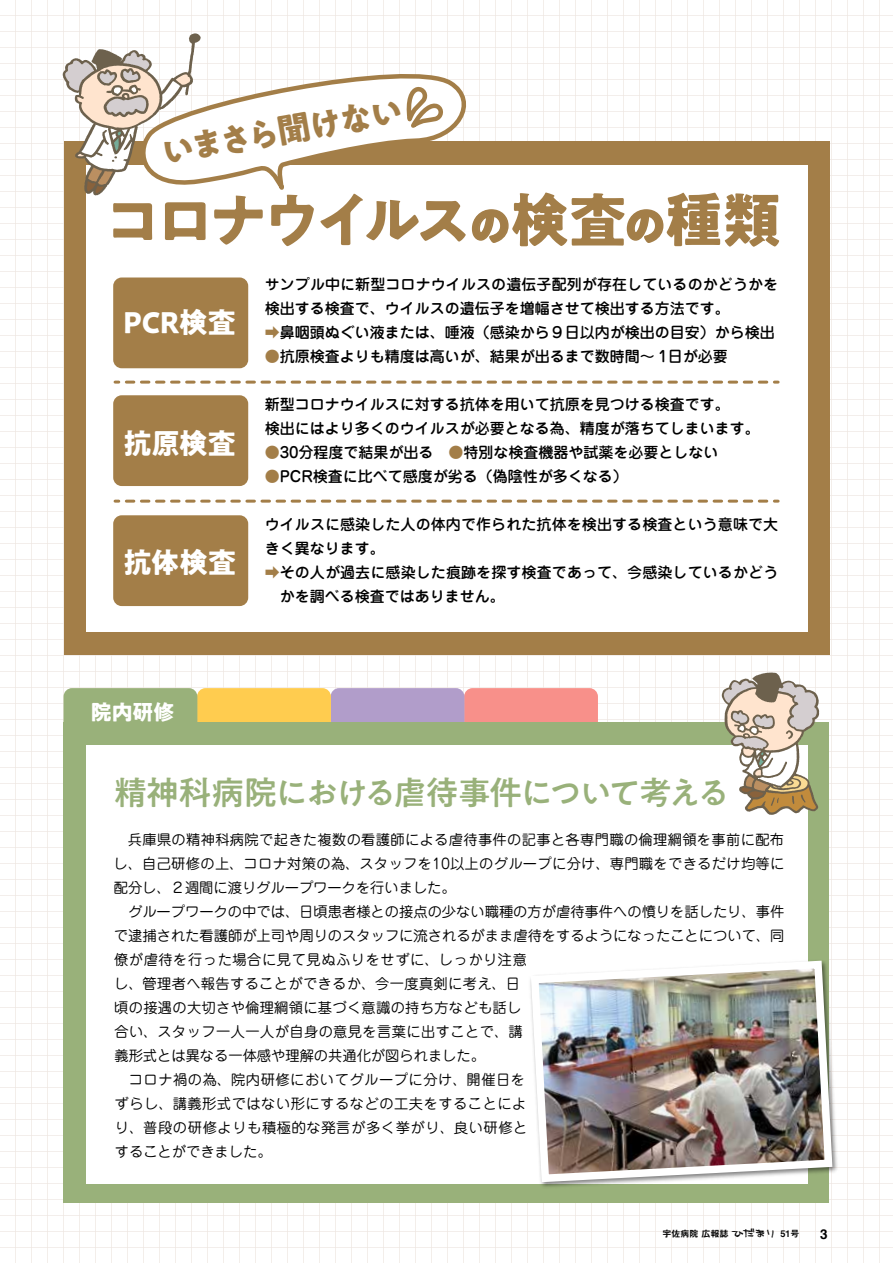
<style>
.page{position:relative;width:893px;height:1263px;background:#fff}
.page>*{position:absolute;margin:0;border:0;box-sizing:border-box;transform-origin:0 0}
.t1{font:700 58.5px "PA1 Gothic Std N";letter-spacing:-.095em;color:#a37e48}
.t2{font:700 33.75px "PA1 Gothic Std N";color:#a37e48}
.t3{font:500 33px "PA1 Gothic Std N";letter-spacing:-.075em;color:#99b17a}
.t4{font:700 28.5px "PA1 Gothic Std N";letter-spacing:-.01em;color:#fff}
.t5{font:700 21px "PA1 Gothic Std N";color:#fff}
.t6{font:500 15px/24px "Jun 34 Pro";color:#000}
.t7{font:14.25px/24px "Jun 201 Pro";letter-spacing:.025em;color:#000}
.t8{font:700 13.5px "Helvetica";color:#000}
.t9{font:9px "Midashi Go Pr 6 N MB31";color:#000}
.s1{font-size:43.95px}
.s2{color:#a37e48}
.s3{font-family:"AK Crayon";font-size:12px}
</style>
<div class="page">
<div style="left:0;top:0;width:893px;height:1263px;background:linear-gradient(to right,#fff,#fff)"></div>
<div style="left:64px;top:141px;width:765px;height:514px;background:#a37e48"></div>
<div style="left:86px;top:165px;width:721px;height:466px;background:#fff"></div>
<div style="left:464px;top:688px;width:134px;height:45px;background:#f8908a;border-radius:9px"></div>
<div style="left:331px;top:688px;width:133px;height:45px;background:#b19dca;border-radius:9px"></div>
<div style="left:197px;top:688px;width:134px;height:45px;background:#ffcc4f;border-radius:9px"></div>
<div style="left:64px;top:688px;width:133px;height:45px;background:#99b17a;border-radius:9px"></div>
<div style="left:64px;top:723px;width:765px;height:480px;background:#99b17a"></div>
<div style="left:86px;top:745px;width:721px;height:439px;background:#fff"></div>
<img style="left:543px;top:941px;width:302px;height:249px">
<img style="left:530px;top:957px;width:306px;height:229px">
<svg style="left:722px;top:672px;width:97px;height:143px"></svg>
<div style="left:113px;top:277px;width:135px;height:91px;background:#a37e48;border-radius:9px"></div>
<div style="left:113px;top:395px;width:135px;height:91px;background:#a37e48;border-radius:9px"></div>
<div style="left:113px;top:515px;width:135px;height:91px;background:#a37e48;border-radius:9px"></div>
<svg style="left:63px;top:33px;width:416px;height:162px"></svg>
<svg style="left:471px;top:209px;width:38px;height:34px"></svg>
<svg style="left:626px;top:209px;width:38px;height:34px"></svg>
<svg style="left:115px;top:381px;width:4px;height:3px"></svg>
<svg style="left:126px;top:381px;width:652px;height:3px"></svg>
<svg style="left:115px;top:500px;width:4px;height:3px"></svg>
<svg style="left:126px;top:500px;width:652px;height:3px"></svg>
<h2 class="t2" style="left:158px;top:131px;width:246px;rotate:-10deg">いまさら聞けない</h2>
<h1 class="t1" style="left:104px;top:183px;width:679px">コロナウイルス<span class="s1">の</span>検査<span class="s1">の</span>種類</h1>
<h3 class="t4" style="left:123px;top:304px;width:114px">PCR検査</h3>
<h3 class="t4" style="left:123px;top:425px;width:114px">抗原検査</h3>
<h3 class="t4" style="left:123px;top:544px;width:114px">抗体検査</h3>
<p class="t6" style="left:265px;top:271px;width:515px">サンプル中に新型コロナウイルスの遺伝子配列が存在しているのかどうかを検出する検査で、ウイルスの遺伝子を増幅させて検出する方法です。<br><span class="s2">➡</span>鼻咽頭ぬぐい液または、唾液（感染から９日以内が検出の目安）から検出</p>
<p class="t6" style="left:265px;top:343px;width:465px"><span class="s2">●</span>抗原検査よりも精度は高いが、結果が出るまで数時間～ 1日が必要</p>
<p class="t6" style="left:265px;top:391px;width:497px">新型コロナウイルスに対する抗体を用いて抗原を見つける検査です。<br>検出にはより多くのウイルスが必要となる為、精度が落ちてしまいます。</p>
<p class="t6" style="left:265px;top:439px;width:455px"><span class="s2">●</span>30分程度で結果が出る　<span class="s2">●</span>特別な検査機器や試薬を必要としない</p>
<p class="t6" style="left:265px;top:463px;width:365px"><span class="s2">●</span>PCR検査に比べて感度が劣る（偽陰性が多くなる）</p>
<p class="t6" style="left:265px;top:511px;width:515px">ウイルスに感染した人の体内で作られた抗体を検出する検査という意味で大きく異なります。<br><span class="s2">➡</span>その人が過去に感染した痕跡を探す検査であって、今感染しているかどう　かを調べる検査ではありません。</p>
<h3 class="t5" style="left:91px;top:699px;width:85px">院内研修</h3>
<h3 class="t3" style="left:114px;top:773px;width:618px">精神科病院における虐待事件について考える</h3>
<p class="t7" style="left:114px;top:826px;width:672px">　兵庫県の精神科病院で起きた複数の看護師による虐待事件の記事と各専門職の倫理綱領を事前に配布し、自己研修の上、コロナ対策の為、スタッフを10以上のグループに分け、専門職をできるだけ均等に配分し、２週間に渡りグループワークを行いました。<br>　グループワークの中では、日頃患者様との接点の少ない職種の方が虐待事件への憤りを話したり、事件で逮捕された看護師が上司や周りのスタッフに流されるがまま虐待をするようになったことについて、同僚が虐待を行った場合に見て見ぬふりをせずに、しっかり注意<br>し、管理者へ報告することができるか、今一度真剣に考え、日<br>頃の接遇の大切さや倫理綱領に基づく意識の持ち方なども話し<br>合い、スタッフ一人一人が自身の意見を言葉に出すことで、講<br>義形式とは異なる一体感や理解の共通化が図られました。<br>　コロナ禍の為、院内研修においてグループに分け、開催日を<br>ずらし、講義形式ではない形にするなどの工夫をすることによ<br>り、普段の研修よりも積極的な発言が多く挙がり、良い研修と<br>することができました。</p>
<p class="t9" style="left:662px;top:1227px;width:139px">宇佐病院 広報誌 <span class="s3">ひだまり</span> 51号</p>
<p class="t8" style="left:820px;top:1224px;width:9px">3</p>
</div>
